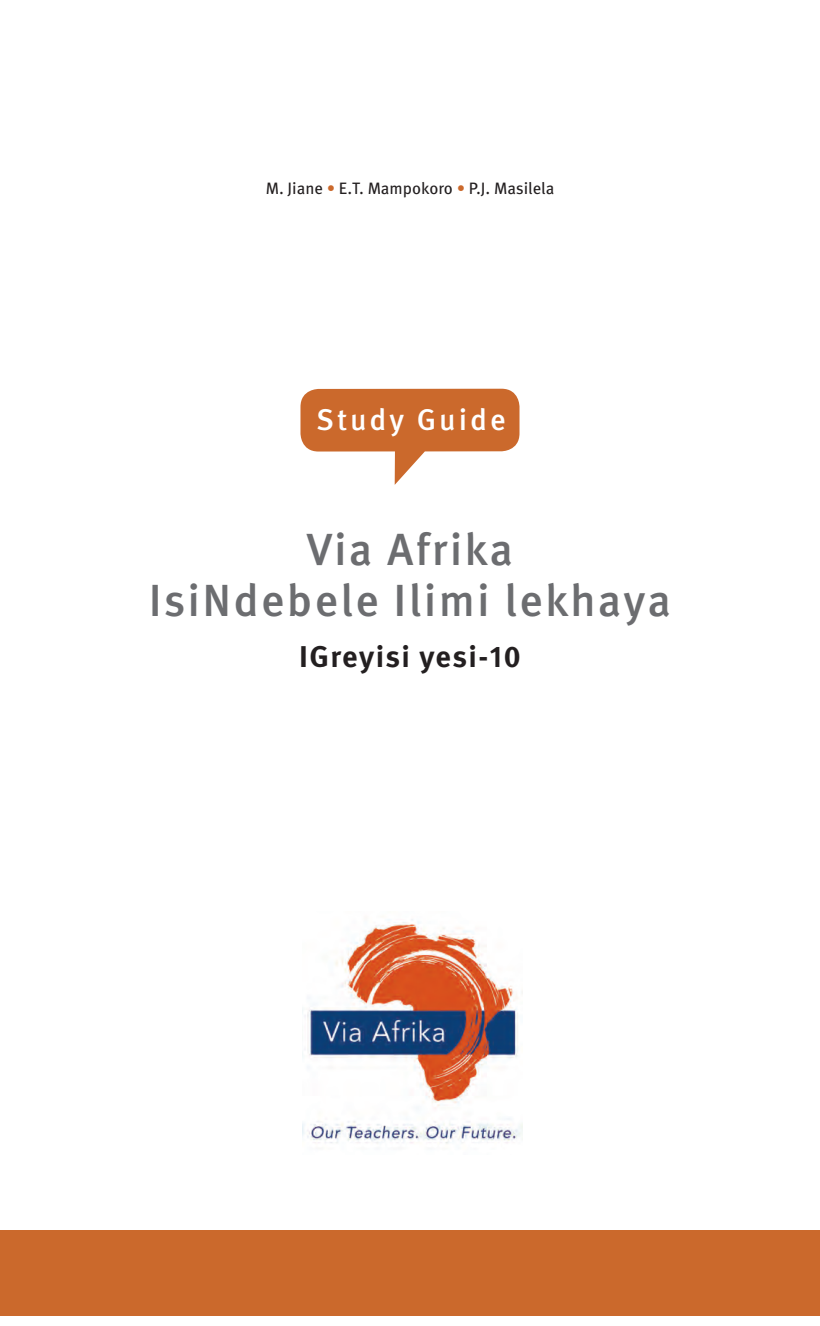
<style>
.page{position:relative;width:820px;height:1326px;background:#fff}
.page>*{position:absolute;margin:0;border:0;box-sizing:border-box;transform-origin:0 0}
.t1{font:500 45px/51px "Meta OT";letter-spacing:.05em;color:#6c6d70;text-align:center}
.t2{font:700 30px "Meta OT";letter-spacing:.04em;color:#231f20}
.t3{font:500 30px "Meta OT";letter-spacing:.1em;color:#fff}
.t4{font:16.5px "Meta OT";letter-spacing:-.005em;color:#231f20}
.s1{color:#cb692c}
</style>
<div class="page">
<svg style="left:300px;top:389px;width:219px;height:96px"></svg>
<div style="left:0;top:1230px;width:820px;height:86px;background:#cb692c"></div>
<img style="left:302px;top:919px;width:220px;height:225px">
<p class="t4" style="left:266px;top:178px;width:290px">M. Jiane <span class="s1">•</span> E.T. Mampokoro <span class="s1">•</span> P.J. Masilela</p>
<h2 class="t3" style="left:316px;top:401px;width:191px">Study Guide</h2>
<h1 class="t1" style="left:149px;top:525px;width:524px">Via Afrika<br>IsiNdebele Ilimi lekhaya</h1>
<h2 class="t2" style="left:299px;top:638px;width:223px">IGreyisi yesi-10</h2>
</div>
